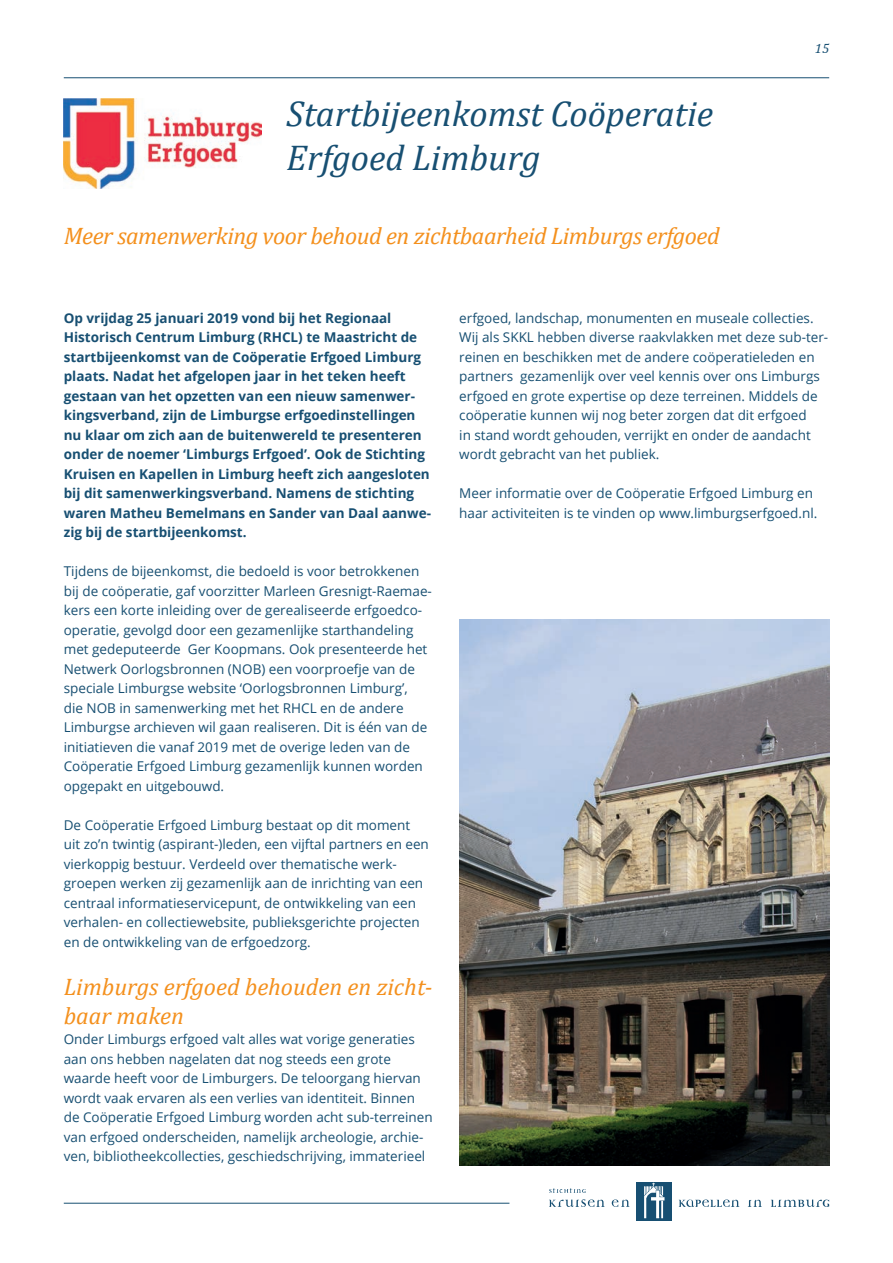
<style>
.page{position:relative;width:893px;height:1263px;background:#fff}
.page>*{position:absolute;margin:0;border:0;box-sizing:border-box;transform-origin:0 0}
.t1{font:italic 36px/43.2px "Cambria";color:#174f72}
.t2{font:italic 24px "Cambria";letter-spacing:-.02em;color:#f4901d}
.t3{font:italic 24px/28.8px "Cambria";color:#f4901d}
.t4{font:13.5px/19.5px "Open Sans";color:#174f72}
.t5{font:700 13.5px/19.5px "Open Sans";color:#174f72}
.t6{font:italic 13.5px "Cambria";color:#174f72}
.s1{color:#165074}
</style>
<div class="page">
<hr style="left:64px;top:1203px;width:445px;height:1px;background:#174f72">
<hr style="left:64px;top:77px;width:765px;height:1px;background:#174f72">
<div style="left:636px;top:1182px;width:36px;height:38px;background:#174f72"></div>
<img style="left:644px;top:1183px;width:21px;height:36px">
<svg style="left:549px;top:1199px;width:56px;height:8px"></svg>
<svg style="left:612px;top:1199px;width:18px;height:8px"></svg>
<svg style="left:549px;top:1188px;width:37px;height:5px"></svg>
<svg style="left:679px;top:1199px;width:60px;height:8px"></svg>
<svg style="left:748px;top:1200px;width:14px;height:7px"></svg>
<svg style="left:771px;top:1199px;width:58px;height:8px"></svg>
<img style="left:64px;top:98px;width:198px;height:90px">
<img style="left:459px;top:619px;width:370px;height:546px">
<h1 class="t1" style="left:287px;top:91px;width:428px">Startbijeenkomst Coöperatie<br>Erfgoed Limburg</h1>
<h2 class="t2" style="left:64px;top:219px;width:657px">Meer samenwerking voor behoud en zichtbaarheid Limburgs erfgoed</h2>
<p class="t6" style="left:815px;top:39px;width:16px">15</p>
<p class="t5" style="left:64px;top:308px;width:369px">Op vrijdag 25 januari 2019 vond bij het Regionaal Historisch Centrum Limburg (RHCL) te Maastricht de startbijeenkomst van de Coöperatie Erfgoed Limburg plaats. Nadat het afgelopen jaar in het teken heeft gestaan van het opzetten van een nieuw samenwer&shy;kingsverband, zijn de Limburgse erfgoedinstellingen nu klaar om zich aan de buitenwereld te presenteren onder de noemer ‘Limburgs Erfgoed’. Ook de Stichting Kruisen en Kapellen in Limburg heeft zich aangesloten bij dit samenwerkingsverband. Namens de stichting waren Matheu Bemelmans en Sander van Daal aanwe&shy;zig bij de startbijeenkomst.</p>
<p class="t4" style="left:64px;top:561px;width:370px">Tijdens de bijeenkomst, die bedoeld is voor betrokkenen bij de coöperatie, gaf voorzitter Marleen Gresnigt-Raemae&shy;kers een korte inleiding over de gerealiseerde erfgoedco&shy;öperatie, gevolgd door een gezamenlijke starthandeling met gedeputeerde Ger Koopmans. Ook presenteerde het Netwerk Oorlogsbronnen (NOB) een voorproefje van de speciale Limburgse website ‘Oorlogsbronnen Limburg’,<br>die NOB in samenwerking met het RHCL en de andere Limburgse archieven wil gaan realiseren. Dit is één van de initiatieven die vanaf 2019 met de overige leden van de Coöperatie Erfgoed Limburg gezamenlijk kunnen worden opgepakt en uitgebouwd.</p>
<p class="t4" style="left:64px;top:814px;width:367px">De Coöperatie Erfgoed Limburg bestaat op dit moment uit zo’n twintig (aspirant-)leden, een vijftal partners en een vierkoppig bestuur. Verdeeld over thematische werk&shy;groepen werken zij gezamenlijk aan de inrichting van een centraal informatieservicepunt, de ontwikkeling van een verhalen- en collectiewebsite, publieksgerichte projecten en de ontwikkeling van de erfgoedzorg.</p>
<h2 class="t3" style="left:64px;top:971px;width:370px">Limburgs erfgoed behouden en zicht&shy;baar maken</h2>
<p class="t4" style="left:64px;top:1029px;width:370px">Onder Limburgs erfgoed valt alles wat vorige generaties aan ons hebben nagelaten dat nog steeds een grote waarde heeft voor de Limburgers. De teloorgang hiervan wordt vaak ervaren als een verlies van identiteit. Binnen de Coöperatie Erfgoed Limburg worden acht sub-terreinen van erfgoed onderscheiden, namelijk archeologie, archie&shy;ven, bibliotheekcollecties, geschiedschrijving, immaterieel</p>
<p class="t4" style="left:459px;top:308px;width:371px">erfgoed, landschap, monumenten en museale collecties.<br>Wij als SKKL hebben diverse raakvlakken met deze sub-ter&shy;reinen en beschikken met de andere coöperatieleden en partners gezamenlijk over veel kennis over ons Limburgs erfgoed en grote expertise op deze terreinen. Middels de coöperatie kunnen wij nog beter zorgen dat dit erfgoed<br>in stand wordt gehouden, verrijkt en onder de aandacht wordt gebracht van het publiek.</p>
<p class="t4" style="left:459px;top:483px;width:360px">Meer informatie over de Coöperatie Erfgoed Limburg en haar activiteiten is te vinden op <span class="s1">www.limburgserfgoed.nl</span>.</p>
</div>
